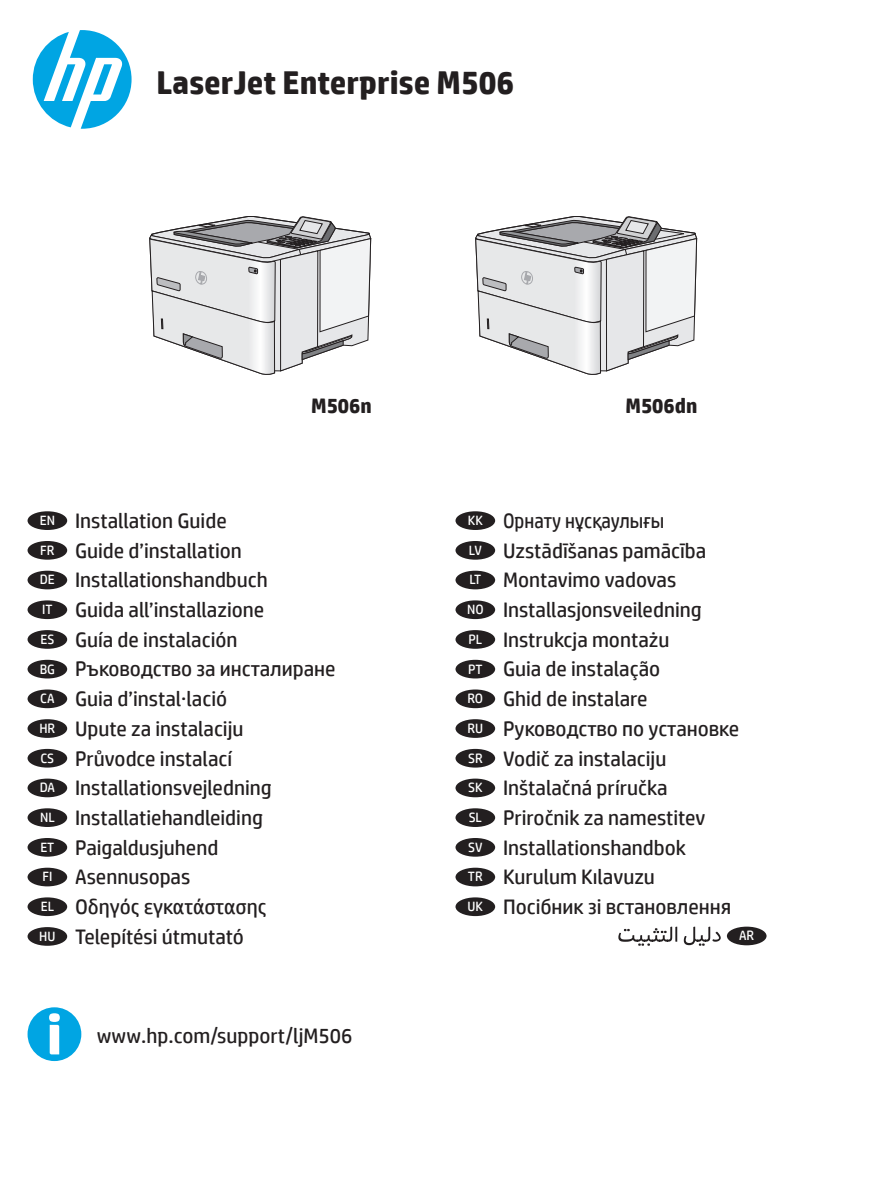
<style>
.page{position:relative;width:893px;height:1188px;background:#fff}
.page>*{position:absolute;margin:0;border:0;box-sizing:border-box;transform-origin:0 0}
.t1{font:700 33px "HP Simplified";color:#231f20}
.t2{font:21px "HP Simplified";color:#231f20}
.t3{font:21px "HP Simplified";color:#231f20;scale:.9 1}
.t4{font:700 21px "HP Simplified";color:#231f20}
.zPage_Numbers{font:13.5px "HP Simplified";color:#fff}
</style>
<div class="page">
<svg style="left:149px;top:216px;width:222px;height:159px"></svg>
<svg style="left:475px;top:216px;width:221px;height:159px"></svg>
<div style="left:28px;top:511px;width:39px;height:19px;background:#231f20;border-radius:50%"></div>
<div style="left:28px;top:541px;width:39px;height:19px;background:#231f20;border-radius:50%"></div>
<div style="left:28px;top:571px;width:39px;height:18px;background:#231f20;border-radius:50%"></div>
<div style="left:28px;top:600px;width:39px;height:19px;background:#231f20;border-radius:50%"></div>
<div style="left:28px;top:630px;width:39px;height:19px;background:#231f20;border-radius:50%"></div>
<div style="left:28px;top:660px;width:39px;height:18px;background:#231f20;border-radius:50%"></div>
<div style="left:28px;top:690px;width:39px;height:18px;background:#231f20;border-radius:50%"></div>
<div style="left:28px;top:719px;width:39px;height:19px;background:#231f20;border-radius:50%"></div>
<div style="left:28px;top:749px;width:39px;height:19px;background:#231f20;border-radius:50%"></div>
<div style="left:28px;top:779px;width:39px;height:18px;background:#231f20;border-radius:50%"></div>
<div style="left:28px;top:808px;width:39px;height:19px;background:#231f20;border-radius:50%"></div>
<div style="left:28px;top:838px;width:39px;height:19px;background:#231f20;border-radius:50%"></div>
<div style="left:28px;top:868px;width:39px;height:18px;background:#231f20;border-radius:50%"></div>
<div style="left:28px;top:897px;width:39px;height:19px;background:#231f20;border-radius:50%"></div>
<div style="left:28px;top:927px;width:39px;height:19px;background:#231f20;border-radius:50%"></div>
<div style="left:455px;top:511px;width:40px;height:19px;background:#231f20;border-radius:50%"></div>
<div style="left:455px;top:541px;width:40px;height:19px;background:#231f20;border-radius:50%"></div>
<div style="left:455px;top:571px;width:40px;height:18px;background:#231f20;border-radius:50%"></div>
<div style="left:455px;top:600px;width:40px;height:19px;background:#231f20;border-radius:50%"></div>
<div style="left:455px;top:630px;width:40px;height:19px;background:#231f20;border-radius:50%"></div>
<div style="left:455px;top:660px;width:40px;height:18px;background:#231f20;border-radius:50%"></div>
<div style="left:455px;top:690px;width:40px;height:18px;background:#231f20;border-radius:50%"></div>
<div style="left:455px;top:719px;width:40px;height:19px;background:#231f20;border-radius:50%"></div>
<div style="left:455px;top:749px;width:40px;height:19px;background:#231f20;border-radius:50%"></div>
<div style="left:455px;top:779px;width:40px;height:18px;background:#231f20;border-radius:50%"></div>
<div style="left:455px;top:808px;width:40px;height:19px;background:#231f20;border-radius:50%"></div>
<div style="left:455px;top:838px;width:40px;height:19px;background:#231f20;border-radius:50%"></div>
<div style="left:455px;top:868px;width:40px;height:18px;background:#231f20;border-radius:50%"></div>
<div style="left:455px;top:897px;width:40px;height:19px;background:#231f20;border-radius:50%"></div>
<div style="left:726px;top:927px;width:40px;height:18px;background:#231f20;border-radius:50%"></div>
<svg style="left:618px;top:927px;width:102px;height:19px"></svg>
<svg style="left:28px;top:1007px;width:53px;height:54px"></svg>
<svg style="left:33px;top:30px;width:98px;height:99px"></svg>
<p class="t1" style="left:156px;top:61px;width:359px">LaserJet Enterprise M506</p>
<p class="t4" style="left:311px;top:392px;width:62px">M506n</p>
<p class="t4" style="left:625px;top:392px;width:73px">M506dn</p>
<p class="zPage_Numbers" style="left:40px;top:512px;width:17px">EN</p>
<p class="t2" style="left:75px;top:507px;width:153px">Installation Guide</p>
<p class="zPage_Numbers" style="left:40px;top:541px;width:16px">FR</p>
<p class="t2" style="left:75px;top:537px;width:168px">Guide d’installation</p>
<p class="zPage_Numbers" style="left:40px;top:571px;width:17px">DE</p>
<p class="t2" style="left:75px;top:566px;width:194px">Installationshandbuch</p>
<p class="zPage_Numbers" style="left:42px;top:601px;width:12px">IT</p>
<p class="t2" style="left:75px;top:596px;width:191px">Guida all’installazione</p>
<p class="zPage_Numbers" style="left:40px;top:630px;width:15px">ES</p>
<p class="t2" style="left:75px;top:626px;width:164px">Guía de instalación</p>
<p class="zPage_Numbers" style="left:40px;top:660px;width:17px">BG</p>
<p class="t2" style="left:75px;top:655px;width:262px">Ръководство за инсталиране</p>
<p class="zPage_Numbers" style="left:40px;top:690px;width:16px">CA</p>
<p class="t2" style="left:75px;top:685px;width:153px">Guia d’instal·lació</p>
<p class="zPage_Numbers" style="left:39px;top:719px;width:17px">HR</p>
<p class="t2" style="left:75px;top:715px;width:170px">Upute za instalaciju</p>
<p class="zPage_Numbers" style="left:40px;top:749px;width:15px">CS</p>
<p class="t2" style="left:75px;top:744px;width:158px">Průvodce instalací</p>
<p class="zPage_Numbers" style="left:40px;top:779px;width:17px">DA</p>
<p class="t2" style="left:75px;top:774px;width:198px">Installationsvejledning</p>
<p class="zPage_Numbers" style="left:40px;top:809px;width:16px">NL</p>
<p class="t2" style="left:75px;top:804px;width:189px">Installatiehandleiding</p>
<p class="zPage_Numbers" style="left:40px;top:838px;width:16px">ET</p>
<p class="t2" style="left:75px;top:834px;width:145px">Paigaldusjuhend</p>
<p class="zPage_Numbers" style="left:42px;top:868px;width:11px">FI</p>
<p class="t2" style="left:75px;top:863px;width:117px">Asennusopas</p>
<p class="zPage_Numbers" style="left:41px;top:898px;width:15px">EL</p>
<p class="t2" style="left:75px;top:893px;width:193px">Οδηγός εγκατάστασης</p>
<p class="zPage_Numbers" style="left:39px;top:927px;width:18px">HU</p>
<p class="t2" style="left:75px;top:923px;width:170px">Telepítési útmutató</p>
<p class="t2" style="left:97px;top:1022px;width:257px">www.hp.com/support/ljM506</p>
<p class="zPage_Numbers" style="left:467px;top:512px;width:16px">KK</p>
<p class="t3" style="left:503px;top:507px;width:180px">Орнату нұсқаулығы</p>
<p class="zPage_Numbers" style="left:468px;top:541px;width:14px">LV</p>
<p class="t2" style="left:503px;top:537px;width:204px">Uzstādīšanas pamācība</p>
<p class="zPage_Numbers" style="left:469px;top:571px;width:13px">LT</p>
<p class="t2" style="left:503px;top:566px;width:175px">Montavimo vadovas</p>
<p class="zPage_Numbers" style="left:467px;top:601px;width:18px">NO</p>
<p class="t2" style="left:503px;top:596px;width:200px">Installasjonsveiledning</p>
<p class="zPage_Numbers" style="left:468px;top:630px;width:15px">PL</p>
<p class="t2" style="left:503px;top:626px;width:168px">Instrukcja montażu</p>
<p class="zPage_Numbers" style="left:468px;top:660px;width:16px">PT</p>
<p class="t2" style="left:503px;top:655px;width:158px">Guia de instalação</p>
<p class="zPage_Numbers" style="left:467px;top:690px;width:17px">RO</p>
<p class="t2" style="left:503px;top:685px;width:146px">Ghid de instalare</p>
<p class="zPage_Numbers" style="left:467px;top:719px;width:17px">RU</p>
<p class="t2" style="left:503px;top:715px;width:237px">Руководство по установке</p>
<p class="zPage_Numbers" style="left:468px;top:749px;width:16px">SR</p>
<p class="t2" style="left:503px;top:744px;width:165px">Vodič za instalaciju</p>
<p class="zPage_Numbers" style="left:468px;top:779px;width:16px">SK</p>
<p class="t2" style="left:503px;top:774px;width:166px">Inštalačná príručka</p>
<p class="zPage_Numbers" style="left:468px;top:809px;width:15px">SL</p>
<p class="t2" style="left:503px;top:804px;width:204px">Priročnik za namestitev</p>
<p class="zPage_Numbers" style="left:468px;top:838px;width:16px">SV</p>
<p class="t2" style="left:503px;top:834px;width:185px">Installationshandbok</p>
<p class="zPage_Numbers" style="left:467px;top:868px;width:16px">TR</p>
<p class="t2" style="left:503px;top:863px;width:153px">Kurulum Kılavuzu</p>
<p class="zPage_Numbers" style="left:467px;top:898px;width:17px">UK</p>
<p class="t2" style="left:503px;top:893px;width:229px">Посібник зі встановлення</p>
<p class="zPage_Numbers" style="left:738px;top:927px;width:17px">AR</p>
</div>
